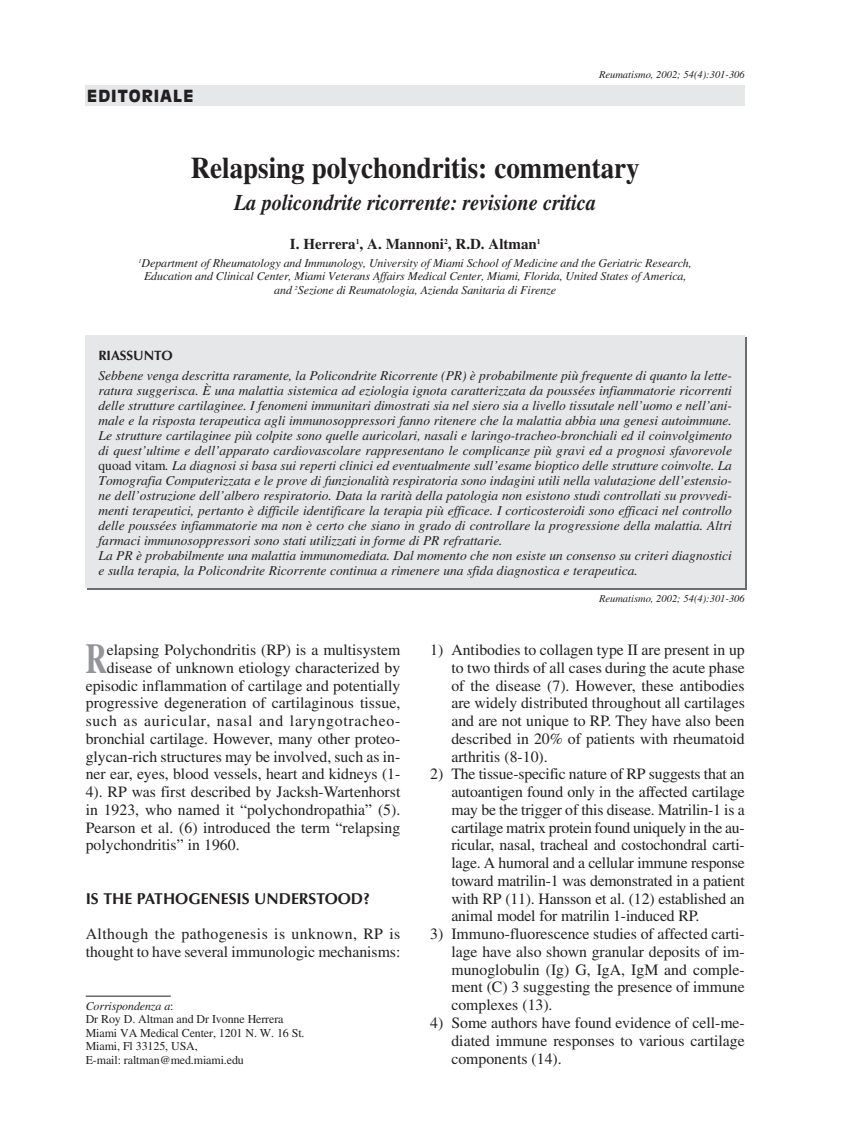
<style>
.page{position:relative;width:849px;height:1148px;background:#fff}
.page>*{position:absolute;margin:0;border:0;box-sizing:border-box;transform-origin:0 0}
.t1{font:700 42.45px "Times";color:#939598;scale:.7 1}
.t2{font:700 30px "Times";color:#231f20;scale:.9 1}
.t3{font:italic 700 22.5px "Times";color:#231f20;scale:.9 1}
.t4{font:900 16.5px "Antique Olive";letter-spacing:.06em;color:#231f20}
.t5{font:15.75px/17.7px "Times";color:#231f20;text-align:justify}
.t6{font:15.75px "Times";letter-spacing:.05em;color:#231f20}
.t7{font:700 15.75px "Optima";color:#231f20}
.t8{font:700 15px "Times";color:#231f20}
.t9{font:italic 13.5px/15px "Times";color:#231f20}
.t10{font:700 13.5px "Optima";letter-spacing:-.005em;color:#231f20}
.t11{font:italic 12px/13.5px "Times";letter-spacing:-.01em;color:#231f20;text-align:center}
.t12{font:12px/13.5px "Times";letter-spacing:-.01em;color:#231f20}
.t13{font:italic 10.5px "Times";color:#231f20}
.s1{font-style:normal}
.s2{font-style:italic}
</style>
<div class="page">
<div style="left:86px;top:85px;width:659px;height:20px;background:#e6e7e9"></div>
<hr style="left:86px;top:995px;width:85px;height:1px;background:#231f20">
<div style="left:86px;top:335px;width:659px;height:253px;background:#e6e7e9"></div>
<p class="t4" style="left:87px;top:89px;width:108px">EDITORIALE</p>
<p class="t13" style="left:599px;top:70px;width:147px">Reumatismo, 2002; 54(4):301-306</p>
<h2 class="t2" style="left:191px;top:157px;width:500px">Relapsing polychondritis: commentary</h2>
<h3 class="t3" style="left:234px;top:194px;width:404px">La policondrite ricorrente: revisione critica</h3>
<p class="t8" style="left:290px;top:238px;width:252px">I. Herrera<sup>1</sup>, A. Mannoni<sup>2</sup>, R.D. Altman<sup>1</sup></p>
<p class="t11" style="left:139px;top:257px;width:555px"><sup>1</sup>Department of Rheumatology and Immunology, University of Miami School of Medicine and the Geriatric Research,<br>Education and Clinical Center, Miami Veterans Affairs Medical Center, Miami, Florida, United States of America, and <sup>2</sup>Sezione di Reumatologia, Azienda Sanitaria di Firenze</p>
<p class="t10" style="left:99px;top:350px;width:76px">RIASSUNTO</p>
<p class="t9" style="left:98px;top:369px;width:635px">Sebbene venga descritta raramente, la Policondrite Ricorrente (PR) è probabilmente più frequente di quanto la lette&shy;ratura suggerisca. È una malattia sistemica ad eziologia ignota caratterizzata da poussées infiammatorie ricorrenti delle strutture cartilaginee. I fenomeni immunitari dimostrati sia nel siero sia a livello tissutale nell’uomo e nell’ani&shy;male e la risposta terapeutica agli immunosoppressori fanno ritenere che la malattia abbia una genesi autoimmune.<br>Le strutture cartilaginee più colpite sono quelle auricolari, nasali e laringo-tracheo-bronchiali ed il coinvolgimento di quest’ultime e dell’apparato cardiovascolare rappresentano le complicanze più gravi ed a prognosi sfavorevole <span class="s1">quoad vitam</span>. La diagnosi si basa sui reperti clinici ed eventualmente sull’esame bioptico delle strutture coinvolte. La Tomografia Computerizzata e le prove di funzionalità respiratoria sono indagini utili nella valutazione dell’estensio&shy;ne dell’ostruzione dell’albero respiratorio. Data la rarità della patologia non esistono studi controllati su provvedi&shy;menti terapeutici, pertanto è difficile identificare la terapia più efficace. I corticosteroidi sono efficaci nel controllo delle poussées infiammatorie ma non è certo che siano in grado di controllare la progressione della malattia. Altri farmaci immunosoppressori sono stati utilizzati in forme di PR refrattarie.<br>La PR è probabilmente una malattia immunomediata. Dal momento che non esiste un consenso su criteri diagnostici e sulla terapia, la Policondrite Ricorrente continua a rimenere una sfida diagnostica e terapeutica.</p>
<h1 class="t1" style="left:86px;top:643px;width:32px">R</h1>
<p class="t5" style="left:107px;top:642px;width:295px">elapsing Polychondritis (RP) is a multisystem</p>
<p class="t5" style="left:107px;top:660px;width:295px">disease of unknown etiology characterized by</p>
<p class="t5" style="left:86px;top:678px;width:316px">episodic inflammation of cartilage and potentially</p>
<p class="t5" style="left:86px;top:695px;width:316px">progressive degeneration of cartilaginous tissue,</p>
<p class="t6" style="left:86px;top:715px;width:316px">such as auricular, nasal and laryngotracheo-</p>
<p class="t5" style="left:86px;top:731px;width:316px">bronchial cartilage. However, many other proteo-</p>
<p class="t5" style="left:86px;top:749px;width:316px">glycan-rich structures may be involved, such as in-</p>
<p class="t5" style="left:86px;top:766px;width:316px">ner ear, eyes, blood vessels, heart and kidneys (1-</p>
<p class="t5" style="left:86px;top:784px;width:316px">4). RP was first described by Jacksh-Wartenhorst</p>
<p class="t5" style="left:86px;top:802px;width:316px">in 1923, who named it “polychondropathia” (5).</p>
<p class="t5" style="left:86px;top:820px;width:316px">Pearson et al. (6) introduced the term “relapsing</p>
<p class="t5" style="left:86px;top:837px;width:155px">polychondritis” in 1960.</p>
<p class="t7" style="left:86px;top:891px;width:286px">IS THE PATHOGENESIS UNDERSTOOD?</p>
<p class="t5" style="left:86px;top:926px;width:316px">Although the pathogenesis is unknown, RP is thought to have several immunologic mechanisms:</p>
<p class="t12" style="left:86px;top:999px;width:220px"><span class="s2">Corrispondenza a</span>:<br>Dr Roy D. Altman and Dr Ivonne Herrera<br>Miami VA Medical Center, 1201 N. W. 16 St.<br>Miami, Fl 33125, USA,<br>E-mail: raltman@med.miami.edu</p>
<p class="t13" style="left:599px;top:595px;width:147px">Reumatismo, 2002; 54(4):301-306</p>
<p class="t5" style="left:451px;top:642px;width:295px;text-indent:-21px">1) Antibodies to collagen type II are present in up to two thirds of all cases during the acute phase of the disease (7). However, these antibodies are widely distributed throughout all cartilages and are not unique to RP. They have also been described in 20% of patients with rheumatoid arthritis (8-10).</p>
<p class="t5" style="left:451px;top:766px;width:295px;text-indent:-21px">2) The tissue-specific nature of RP suggests that an autoantigen found only in the affected cartilage may be the trigger of this disease. Matrilin-1 is a cartilage matrix protein found uniquely in the au&shy;ricular, nasal, tracheal and costochondral carti&shy;lage. A humoral and a cellular immune response toward matrilin-1 was demonstrated in a patient with RP (11). Hansson et al. (12) established an animal model for matrilin 1-induced RP.</p>
<p class="t5" style="left:451px;top:926px;width:295px;text-indent:-21px">3) Immuno-fluorescence studies of affected carti&shy;lage have also shown granular deposits of im&shy;munoglobulin (Ig) G, IgA, IgM and comple&shy;ment (C) 3 suggesting the presence of immune complexes (13).</p>
<p class="t5" style="left:451px;top:1015px;width:295px;text-indent:-21px">4) Some authors have found evidence of cell-me&shy;diated immune responses to various cartilage components (14).</p>
</div>
